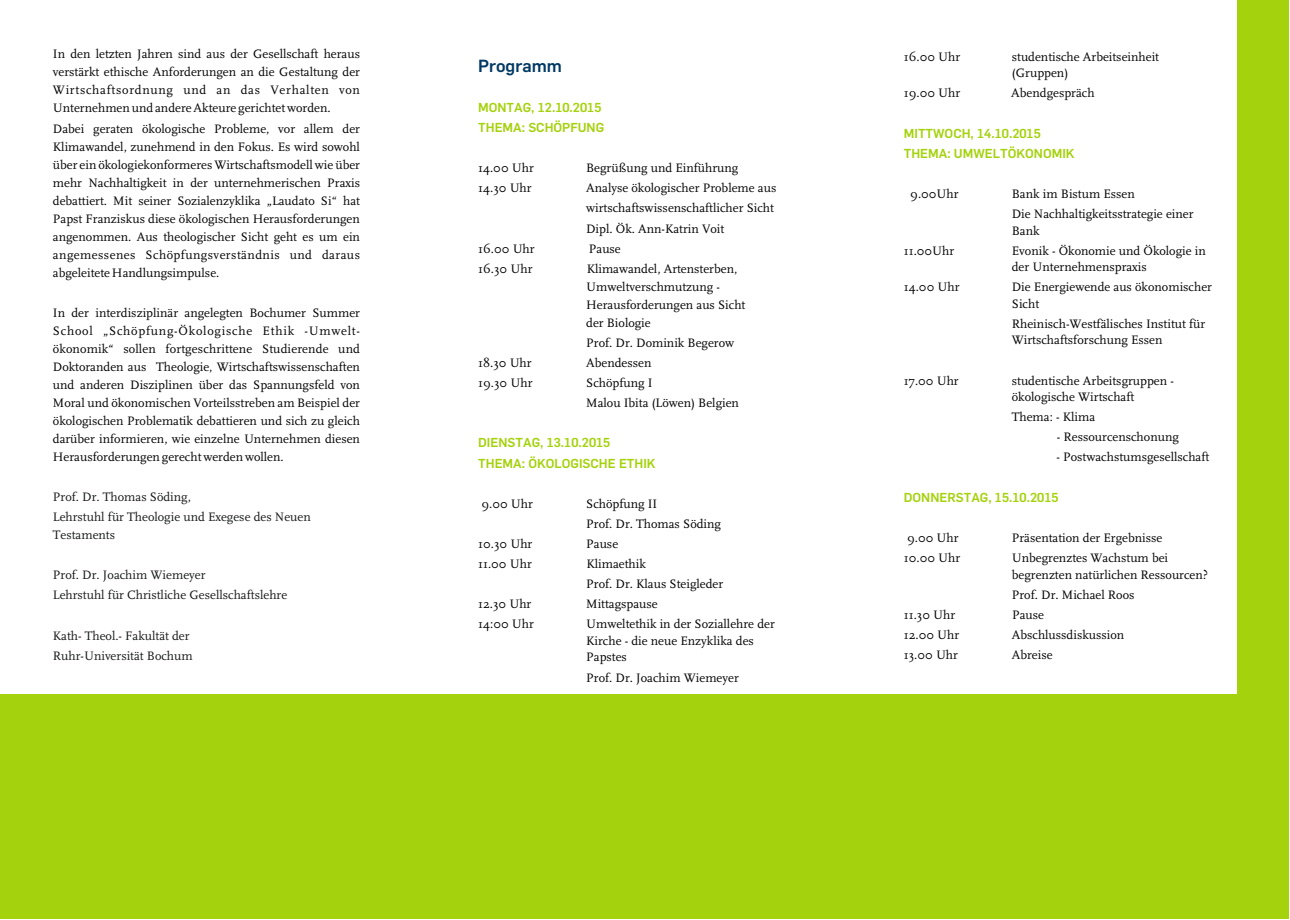
<style>
.page{position:relative;width:1290px;height:920px;background:#fff}
.page>*{position:absolute;margin:0;border:0;box-sizing:border-box;transform-origin:0 0}
.t1{font:700 17.25px "Rub Flama";color:#003963}
.t2{font:12.75px/18px "RUB Scala MZ";color:#000}
.t3{font:12.75px/20.1px "RUB Scala MZ";color:#151616}
.t4{font:700 12.75px/20.1px "Rub Flama";color:#a4d20c}
</style>
<div class="page">
<div style="left:1px;top:1px;width:1288px;height:918px;background:#a4d20c"></div>
<div style="left:1px;top:0;width:1236px;height:694px;background:#fff"></div>
<p class="t2" style="left:53px;top:46px;width:309px;text-align:justify">In den letzten Jahren sind aus der Gesellschaft heraus verstärkt ethische Anforderungen an die Gestaltung der Wirtschaftsordnung und an das Verhalten von Unternehmen und andere Akteure gerichtet worden.</p>
<p class="t2" style="left:53px;top:120px;width:309px;text-align:justify">Dabei geraten ökologische Probleme, vor allem der Klimawandel, zunehmend in den Fokus. Es wird sowohl über ein ökologiekonformeres Wirtschaftsmodell wie über mehr Nachhaltigkeit in der unternehmerischen Praxis debattiert. Mit seiner Sozialenzyklika „Laudato Si“ hat Papst Franziskus diese ökologischen Herausforderungen angenommen. Aus theologischer Sicht geht es um ein angemessenes Schöpfungsverständnis und daraus abgeleitete Handlungsimpulse.</p>
<p class="t2" style="left:53px;top:304px;width:309px;text-align:justify">In der interdisziplinär angelegten Bochumer Summer School „Schöpfung-Ökologische Ethik -Umwelt&shy;ökonomik“ sollen fortgeschrittene Studierende und Doktoranden aus Theologie, Wirtschaftswissenschaften und anderen Disziplinen über das Spannungsfeld von Moral und ökonomischen Vorteilsstreben am Beispiel der ökologischen Problematik debattieren und sich zu gleich darüber informieren, wie einzelne Unternehmen diesen Herausforderungen gerecht werden wollen.</p>
<p class="t3" style="left:53px;top:488px;width:259px">Prof. Dr. Thomas Söding,<br>Lehrstuhl für Theologie und Exegese des Neuen</p>
<p class="t3" style="left:53px;top:526px;width:64px">Testaments</p>
<p class="t3" style="left:53px;top:566px;width:236px">Prof. Dr. Joachim Wiemeyer<br>Lehrstuhl für Christliche Gesellschaftslehre</p>
<p class="t3" style="left:53px;top:626px;width:141px">Kath- Theol.- Fakultät der<br>Ruhr-Universität Bochum</p>
<h1 class="t1" style="left:478px;top:55px;width:85px">Programm</h1>
<p class="t4" style="left:478px;top:97px;width:127px">MONTAG, 12.10.2015<br>THEMA: SCHÖPFUNG</p>
<p class="t2" style="left:478px;top:160px;width:57px">14.00 Uhr</p>
<p class="t2" style="left:586px;top:160px;width:154px">Begrüßung und Einführung</p>
<p class="t2" style="left:478px;top:180px;width:55px">14.30 Uhr</p>
<p class="t2" style="left:586px;top:179px;width:192px;line-height:20.1px">Analyse ökologischer Probleme aus wirtschaftswissenschaftlicher Sicht<br>Dipl. Ök. Ann-Katrin Voit</p>
<p class="t2" style="left:478px;top:240px;width:58px">16.00 Uhr</p>
<p class="t2" style="left:589px;top:240px;width:33px">Pause</p>
<p class="t2" style="left:478px;top:260px;width:56px">16.30 Uhr</p>
<p class="t2" style="left:586px;top:260px;width:161px">Klimawandel, Artensterben,<br>Umweltverschmutzung -<br>Herausforderungen aus Sicht der Biologie</p>
<p class="t2" style="left:586px;top:335px;width:149px">Prof. Dr. Dominik Begerow</p>
<p class="t2" style="left:478px;top:355px;width:55px">18.30 Uhr</p>
<p class="t2" style="left:586px;top:355px;width:67px">Abendessen</p>
<p class="t2" style="left:478px;top:375px;width:56px">19.30 Uhr</p>
<p class="t2" style="left:586px;top:374px;width:154px;line-height:20.1px">Schöpfung I<br>Malou Ibita (Löwen) Belgien</p>
<p class="t4" style="left:478px;top:433px;width:179px">DIENSTAG, 13.10.2015<br>THEMA: ÖKOLOGISCHE ETHIK</p>
<p class="t2" style="left:481px;top:495px;width:53px">9.00 Uhr</p>
<p class="t2" style="left:586px;top:494px;width:136px;line-height:20.1px">Schöpfung II<br>Prof. Dr. Thomas Söding</p>
<p class="t2" style="left:478px;top:536px;width:56px">10.30 Uhr</p>
<p class="t2" style="left:586px;top:536px;width:33px">Pause</p>
<p class="t2" style="left:478px;top:556px;width:55px">11.00 Uhr</p>
<p class="t2" style="left:586px;top:555px;width:139px;line-height:20.1px">Klimaethik<br>Prof. Dr. Klaus Steigleder</p>
<p class="t2" style="left:478px;top:596px;width:55px">12.30 Uhr</p>
<p class="t2" style="left:586px;top:596px;width:73px">Mittagspause</p>
<p class="t2" style="left:478px;top:616px;width:57px">14:00 Uhr</p>
<p class="t2" style="left:586px;top:617px;width:190px;line-height:16.5px">Umweltethik in der Soziallehre der<br>Kirche - die neue Enzyklika des<br>Papstes</p>
<p class="t2" style="left:586px;top:669px;width:154px">Prof. Dr. Joachim Wiemeyer</p>
<p class="t2" style="left:904px;top:49px;width:58px">16.00 Uhr</p>
<p class="t2" style="left:1012px;top:49px;width:149px;line-height:16.5px">studentische Arbeitseinheit (Gruppen)</p>
<p class="t2" style="left:904px;top:85px;width:58px">19.00 Uhr</p>
<p class="t2" style="left:1011px;top:85px;width:85px">Abendgespräch</p>
<p class="t4" style="left:904px;top:123px;width:172px">MITTWOCH, 14.10.2015<br>THEMA: UMWELTÖKONOMIK</p>
<p class="t2" style="left:910px;top:186px;width:50px">9.00Uhr</p>
<p class="t2" style="left:1012px;top:185px;width:183px;line-height:20.1px">Bank im Bistum Essen<br>Die Nachhaltigkeitsstrategie einer</p>
<p class="t2" style="left:1012px;top:222px;width:29px">Bank</p>
<p class="t2" style="left:904px;top:242px;width:52px">11.00Uhr</p>
<p class="t2" style="left:1012px;top:243px;width:196px;line-height:16.5px">Evonik - Ökonomie und Ökologie in der Unternehmenspraxis</p>
<p class="t2" style="left:904px;top:279px;width:57px">14.00 Uhr</p>
<p class="t2" style="left:1012px;top:280px;width:202px;line-height:16.5px">Die Energiewende aus ökonomischer<br>Sicht</p>
<p class="t2" style="left:1012px;top:316px;width:195px;line-height:16.5px">Rheinisch-Westfälisches Institut für<br>Wirtschaftsforschung Essen</p>
<p class="t2" style="left:904px;top:372px;width:56px">17.00 Uhr</p>
<p class="t2" style="left:1012px;top:373px;width:164px;line-height:16.5px">studentische Arbeitsgruppen - ökologische Wirtschaft</p>
<p class="t2" style="left:1012px;top:409px;width:85px">Thema: - Klima</p>
<p class="t2" style="left:1057px;top:429px;width:124px">- Ressourcenschonung</p>
<p class="t2" style="left:1056px;top:449px;width:154px">- Postwachstumsgesellschaft</p>
<p class="t4" style="left:904px;top:487px;width:156px">DONNERSTAG, 15.10.2015</p>
<p class="t2" style="left:907px;top:530px;width:53px">9.00 Uhr</p>
<p class="t2" style="left:1012px;top:530px;width:152px">Präsentation der Ergebnisse</p>
<p class="t2" style="left:904px;top:550px;width:58px">10.00 Uhr</p>
<p class="t2" style="left:1012px;top:550px;width:198px;line-height:16.5px">Unbegrenztes Wachstum bei begrenzten natürlichen Ressourcen?</p>
<p class="t2" style="left:1012px;top:586px;width:124px">Prof. Dr. Michael Roos</p>
<p class="t2" style="left:904px;top:606px;width:53px">11.30 Uhr</p>
<p class="t2" style="left:1012px;top:606px;width:33px">Pause</p>
<p class="t2" style="left:904px;top:627px;width:57px">12.00 Uhr</p>
<p class="t2" style="left:1012px;top:627px;width:114px">Abschlussdiskussion</p>
<p class="t2" style="left:904px;top:647px;width:56px">13.00 Uhr</p>
<p class="t2" style="left:1012px;top:647px;width:42px">Abreise</p>
</div>
